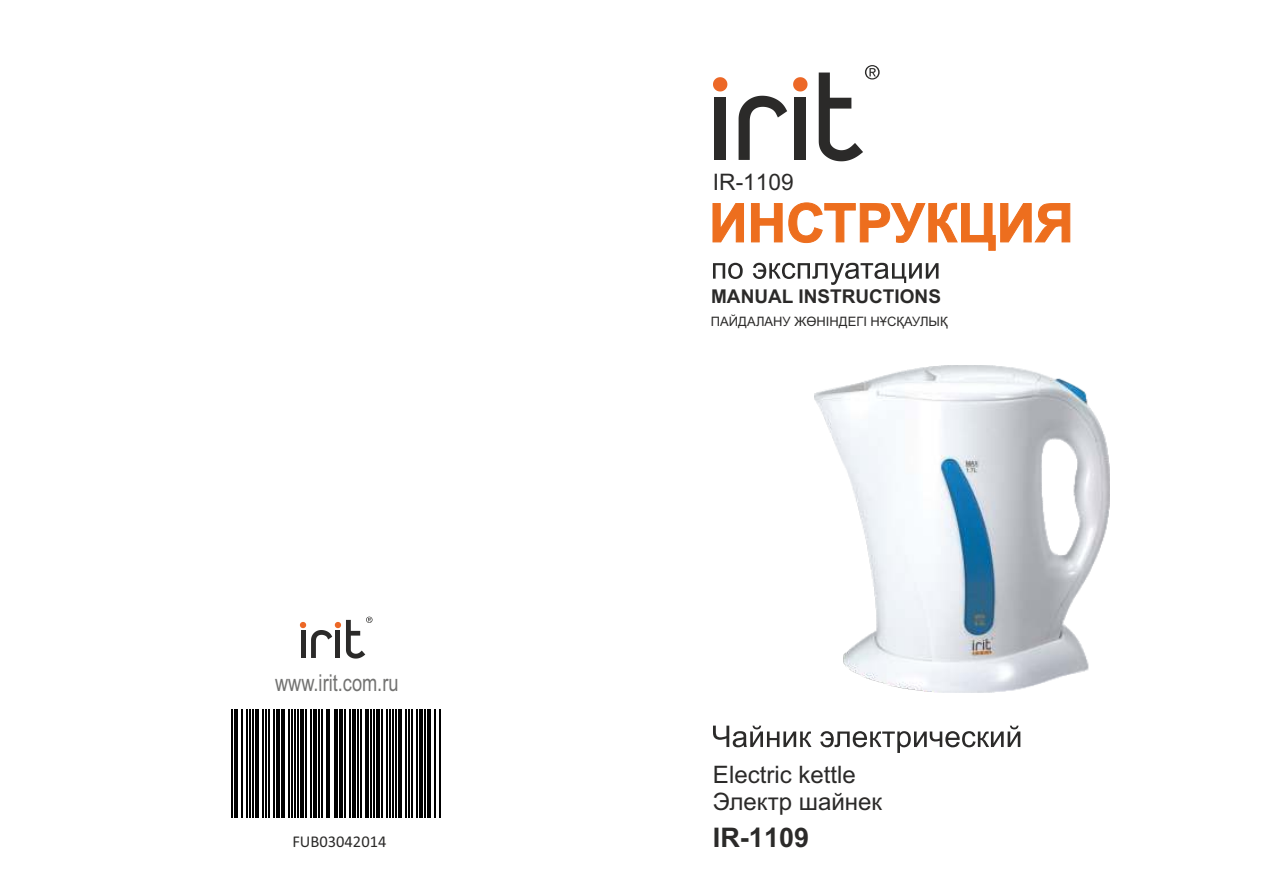
<style>
.page{position:relative;width:1263px;height:893px;background:#fff}
.page>*{position:absolute;margin:0;border:0;box-sizing:border-box;transform-origin:0 0}
.t1{font:700 27px "Arial";color:#2b2a29}
.t2{font:24px/26.8px "Arial";color:#2b2a29}
.t3{font:23.25px "Arial";color:#727271;scale:.78 1}
.t4{font:22.8px "Arial";color:#2b2a29}
.t5{font:700 19.05px "Arial";color:#2b2a29}
.t6{font:16.5px "Calibri";color:#2b2a29}
.t7{font:13.05px "Arial";color:#2b2a29}
</style>
<div class="page">
<svg style="left:793px;top:77px;width:14px;height:14px"></svg>
<div style="left:795px;top:97px;width:11px;height:63px;background:#2b2a29"></div>
<svg style="left:738px;top:96px;width:49px;height:64px"></svg>
<svg style="left:713px;top:77px;width:14px;height:14px"></svg>
<div style="left:715px;top:97px;width:11px;height:63px;background:#2b2a29"></div>
<svg style="left:819px;top:65px;width:61px;height:96px"></svg>
<svg style="left:712px;top:202px;width:358px;height:49px"></svg>
<svg style="left:713px;top:263px;width:225px;height:22px"></svg>
<svg style="left:713px;top:726px;width:307px;height:27px"></svg>
<svg style="left:300px;top:617px;width:72px;height:42px"></svg>
<svg style="left:231px;top:709px;width:210px;height:109px"></svg>
<hr style="left:232px;top:709px;width:1px;height:108px;background:#000">
<hr style="left:235px;top:709px;width:3px;height:108px;background:#000">
<hr style="left:242px;top:709px;width:1px;height:108px;background:#000">
<hr style="left:247px;top:709px;width:1px;height:108px;background:#000">
<hr style="left:250px;top:709px;width:1px;height:108px;background:#000">
<hr style="left:253px;top:709px;width:1px;height:108px;background:#000">
<hr style="left:256px;top:709px;width:3px;height:108px;background:#000">
<hr style="left:263px;top:709px;width:1px;height:108px;background:#000">
<hr style="left:266px;top:709px;width:1px;height:108px;background:#000">
<hr style="left:268px;top:709px;width:1px;height:108px;background:#000">
<hr style="left:273px;top:709px;width:2px;height:108px;background:#000">
<hr style="left:276px;top:709px;width:4px;height:108px;background:#000">
<hr style="left:281px;top:709px;width:4px;height:108px;background:#000">
<hr style="left:289px;top:709px;width:1px;height:108px;background:#000">
<hr style="left:292px;top:709px;width:1px;height:108px;background:#000">
<hr style="left:294px;top:709px;width:1px;height:108px;background:#000">
<hr style="left:297px;top:709px;width:1px;height:108px;background:#000">
<hr style="left:300px;top:709px;width:3px;height:108px;background:#000">
<hr style="left:305px;top:709px;width:1px;height:108px;background:#000">
<hr style="left:310px;top:709px;width:1px;height:108px;background:#000">
<hr style="left:313px;top:709px;width:3px;height:108px;background:#000">
<hr style="left:318px;top:709px;width:1px;height:108px;background:#000">
<hr style="left:321px;top:709px;width:1px;height:108px;background:#000">
<hr style="left:326px;top:709px;width:1px;height:108px;background:#000">
<hr style="left:329px;top:709px;width:1px;height:108px;background:#000">
<hr style="left:334px;top:709px;width:1px;height:108px;background:#000">
<hr style="left:337px;top:709px;width:1px;height:108px;background:#000">
<hr style="left:340px;top:709px;width:3px;height:108px;background:#000">
<hr style="left:345px;top:709px;width:1px;height:108px;background:#000">
<hr style="left:350px;top:709px;width:1px;height:108px;background:#000">
<hr style="left:353px;top:709px;width:3px;height:108px;background:#000">
<hr style="left:358px;top:709px;width:1px;height:108px;background:#000">
<hr style="left:361px;top:709px;width:1px;height:108px;background:#000">
<hr style="left:366px;top:709px;width:3px;height:108px;background:#000">
<hr style="left:371px;top:709px;width:1px;height:108px;background:#000">
<hr style="left:374px;top:709px;width:1px;height:108px;background:#000">
<hr style="left:376px;top:709px;width:4px;height:108px;background:#000">
<hr style="left:381px;top:709px;width:2px;height:108px;background:#000">
<hr style="left:387px;top:709px;width:1px;height:108px;background:#000">
<hr style="left:389px;top:709px;width:1px;height:108px;background:#000">
<hr style="left:392px;top:709px;width:1px;height:108px;background:#000">
<hr style="left:395px;top:709px;width:1px;height:108px;background:#000">
<hr style="left:398px;top:709px;width:3px;height:108px;background:#000">
<hr style="left:405px;top:709px;width:1px;height:108px;background:#000">
<hr style="left:408px;top:709px;width:1px;height:108px;background:#000">
<hr style="left:411px;top:709px;width:1px;height:108px;background:#000">
<hr style="left:416px;top:709px;width:1px;height:108px;background:#000">
<hr style="left:419px;top:709px;width:3px;height:108px;background:#000">
<hr style="left:424px;top:709px;width:1px;height:108px;background:#000">
<hr style="left:427px;top:709px;width:3px;height:108px;background:#000">
<hr style="left:434px;top:709px;width:1px;height:108px;background:#000">
<hr style="left:439px;top:709px;width:1px;height:108px;background:#000">
<img style="left:815px;top:365px;width:294px;height:327px">
<h3 class="t3" style="left:275px;top:674px;width:160px">www.irit.com.ru</h3>
<p class="t6" style="left:292px;top:834px;width:96px">FUB03042014</p>
<h3 class="t4" style="left:713px;top:174px;width:82px">IR-1109</h3>
<h3 class="t5" style="left:711px;top:289px;width:231px">MANUAL INSTRUCTIONS</h3>
<p class="t7" style="left:711px;top:316px;width:238px">ПАЙДАЛАНУ ЖӨНІНДЕГІ НҰСҚАУЛЫҚ</p>
<h2 class="t2" style="left:713px;top:763px;width:170px">Electric kettle<br>Электр шайнек</h2>
<h1 class="t1" style="left:713px;top:827px;width:98px">IR-1109</h1>
</div>
